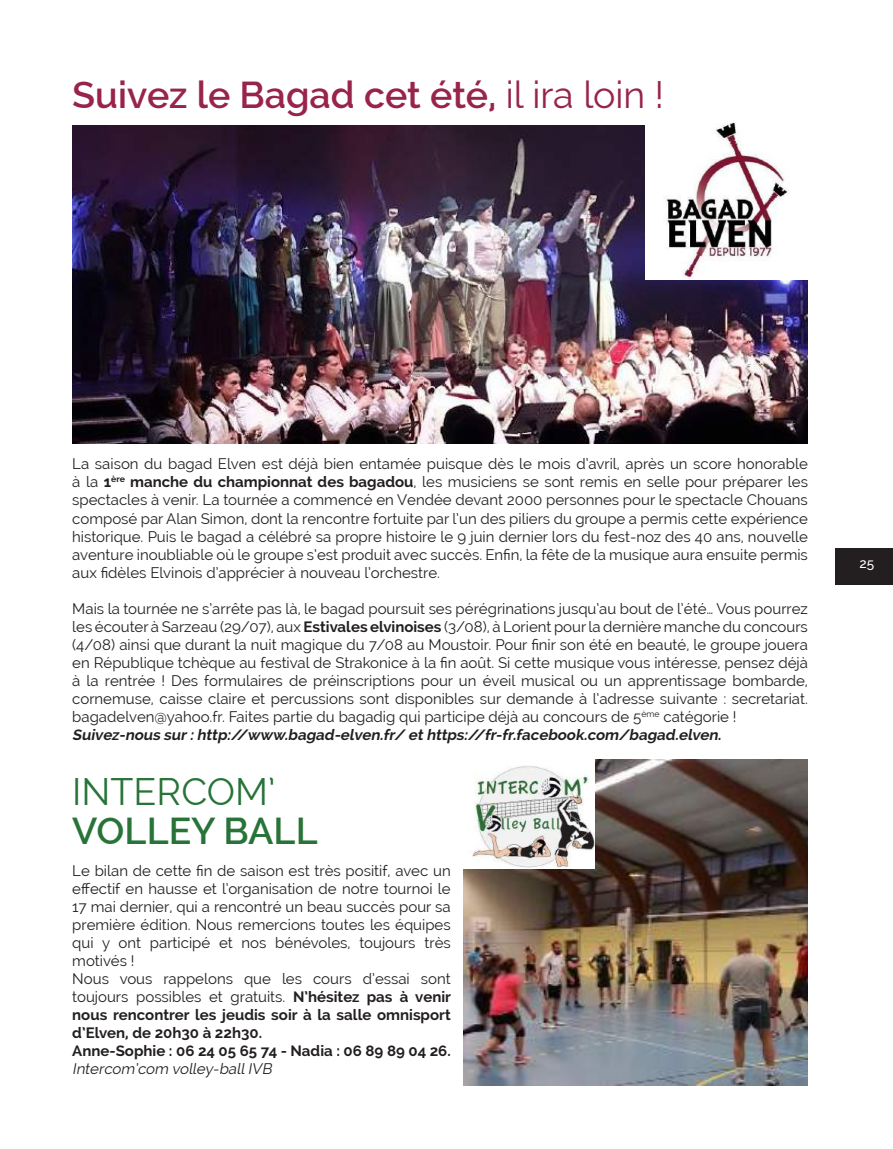
<style>
.page{position:relative;width:893px;height:1149px;background:#fff}
.page>*{position:absolute;margin:0;border:0;box-sizing:border-box;transform-origin:0 0}
.t1{font:600 37.5px "Raleway";color:#98234b}
.t2{font:600 37.5px "Raleway";color:#277338}
.t3{font:37.5px "Raleway";color:#277338}
.t4{font:15px/18px "Raleway";color:#231f20}
.t5{font:italic 15px "Raleway";color:#231f20}
.t6{font:500 13.5px "Raleway";color:#fff}
.s1{font-weight:400}
.s2{font-weight:700}
.s3{font-weight:700;font-style:italic}
</style>
<div class="page">
<div style="left:836px;top:548px;width:57px;height:36px;background:#231f20"></div>
<img style="left:72px;top:125px;width:736px;height:318px">
<img style="left:463px;top:759px;width:345px;height:325px">
<img style="left:463px;top:759px;width:131px;height:108px">
<img style="left:645px;top:122px;width:163px;height:158px">
<h1 class="t1" style="left:72px;top:73px;width:593px">Suivez le Bagad cet été, <span class="s1">il ira loin !</span></h1>
<p class="t4" style="left:72px;top:455px;width:737px;text-align:justify">La saison du bagad Elven est déjà bien entamée puisque dès le mois d’avril, après un score honorable à la <span class="s2">1</span><sup>ère</sup> <span class="s2">manche du championnat des bagadou</span>, les musiciens se sont remis en selle pour préparer les spectacles à venir. La tournée a commencé en Vendée devant 2000 personnes pour le spectacle Chouans composé par Alan Simon, dont la rencontre fortuite par l’un des piliers du groupe a permis cette expérience historique. Puis le bagad a célébré sa propre histoire le 9 juin dernier lors du fest-noz des 40 ans, nouvelle aventure inoubliable où le groupe s’est produit avec succès. Enfin, la fête de la musique aura ensuite permis aux fidèles Elvinois d’apprécier à nouveau l’orchestre.</p>
<p class="t4" style="left:72px;top:599px;width:737px">Mais la tournée ne s’arrête pas là, le bagad poursuit ses pérégrinations jusqu’au bout de l’été… Vous pourrez les écouter à Sarzeau (29/07), aux <span class="s2">Estivales elvinoises</span> (3/08), à Lorient pour la dernière manche du concours (4/08) ainsi que durant la nuit magique du 7/08 au Moustoir. Pour finir son été en beauté, le groupe jouera en République tchèque au festival de Strakonice à la fin août. Si cette musique vous intéresse, pensez déjà à la rentrée ! Des formulaires de préinscriptions pour un éveil musical ou un apprentissage bombarde, cornemuse, caisse claire et percussions sont disponibles sur demande à l’adresse suivante : secretariat. bagadelven@yahoo.fr. Faites partie du bagadig qui participe déjà au concours de 5<sup>ème</sup> catégorie !<br><span class="s3">Suivez-nous sur:http://www.bagad-elven.fr/ et https://fr-fr.facebook.com/bagad.elven.</span></p>
<h1 class="t3" style="left:72px;top:770px;width:205px">INTERCOM’</h1>
<h1 class="t2" style="left:72px;top:809px;width:247px">VOLLEY BALL</h1>
<p class="t4" style="left:72px;top:861px;width:380px">Le bilan de cette fin de saison est très positif, avec un effectif en hausse et l’organisation de notre tournoi le 17 mai dernier, qui a rencontré un beau succès pour sa première édition. Nous remercions toutes les équipes qui y ont participé et nos bénévoles, toujours très motivés !<br>Nous vous rappelons que les cours d’essai sont toujours possibles et gratuits. <span class="s2">N’hésitez pas à venir nous rencontrer les jeudis soir à la salle omnisport d’Elven, de 20h30 à 22h30.<br>Anne-Sophie : 06 24 05 65 74 - Nadia : 06 89 89 04 26.</span></p>
<p class="t5" style="left:72px;top:1059px;width:204px">Intercom’com volley-ballIVB</p>
<p class="t6" style="left:860px;top:555px;width:16px">25</p>
</div>
